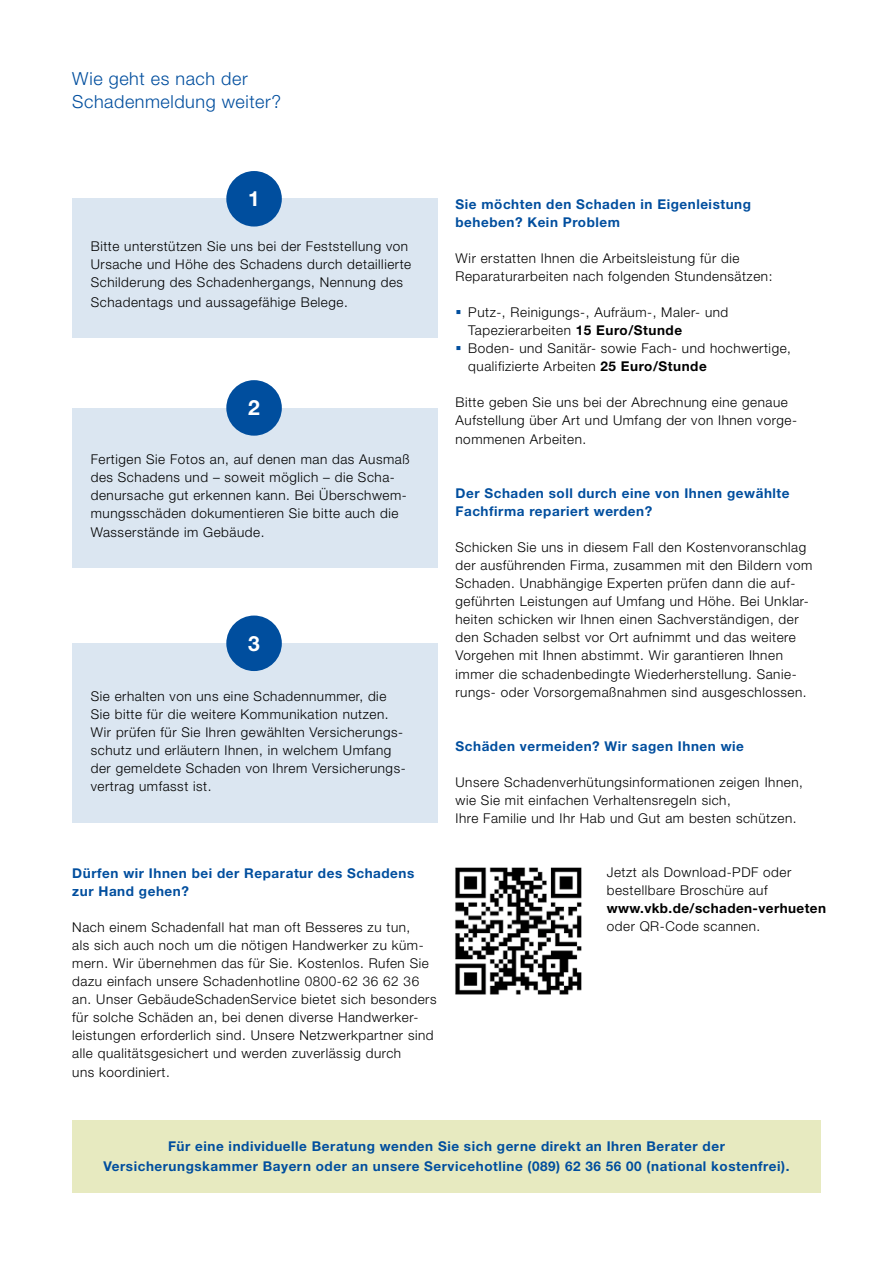
<style>
.page{position:relative;width:893px;height:1263px;background:#fff}
.page>*{position:absolute;margin:0;border:0;box-sizing:border-box;transform-origin:0 0}
.t1{font:700 21px "Helvetica Neue LT Pro";color:#fff}
.t2{font:300 18px/22.5px "Helvetica Neue LT Pro";letter-spacing:.03em;color:#004e9e}
.t3{font:300 13.5px/18.1px "Helvetica Neue LT Pro";letter-spacing:.04em;color:#000}
.t4{font:700 13.5px/18.1px "Helvetica Neue LT Pro";letter-spacing:.04em;color:#004e9e}
.t5{font:700 13.5px "Helvetica Neue LT Pro";letter-spacing:.03em;color:#000}
.s1{font-weight:700}
</style>
<div class="page">
<div style="left:72px;top:199px;width:365px;height:139px;background:#dbe6f1"></div>
<div style="left:72px;top:643px;width:365px;height:180px;background:#dbe6f1"></div>
<div style="left:226px;top:615px;width:56px;height:56px;background:#004e9e;border-radius:50%"></div>
<div style="left:226px;top:171px;width:56px;height:56px;background:#004e9e;border-radius:50%"></div>
<div style="left:72px;top:408px;width:365px;height:160px;background:#dbe6f1"></div>
<div style="left:226px;top:380px;width:56px;height:56px;background:#004e9e;border-radius:50%"></div>
<div style="left:72px;top:1120px;width:749px;height:73px;background:#e7eac0"></div>
<img style="left:455px;top:867px;width:127px;height:128px">
<h2 class="t2" style="left:72px;top:67px;width:210px">Wie geht es nach der<br>Schadenmeldung weiter?</h2>
<h1 class="t1" style="left:248px;top:186px;width:13px">1</h1>
<p class="t3" style="left:91px;top:237px;width:322px">Bitte unterstützen Sie uns bei der Feststellung von<br>Ursache und Höhe des Schadens durch detaillierte<br>Schilderung des Schadenhergangs, Nennung des</p>
<p class="t3" style="left:91px;top:293px;width:259px">Schadentags und aussagefähige Belege.</p>
<h1 class="t1" style="left:248px;top:395px;width:13px">2</h1>
<p class="t3" style="left:91px;top:450px;width:320px">Fertigen Sie Fotos an, auf denen man das Ausmaß des Schadens und – soweit möglich – die Scha&shy;denursache gut erkennen kann. Bei Überschwem&shy;mungsschäden dokumentieren Sie bitte auch die Wasserstände im Gebäude.</p>
<h1 class="t1" style="left:248px;top:630px;width:13px">3</h1>
<p class="t3" style="left:91px;top:687px;width:316px">Sie erhalten von uns eine Schadennummer, die Sie bitte für die weitere Kommunikation nutzen.<br>Wir prüfen für Sie Ihren gewählten Versicherungs&shy;schutz und erläutern Ihnen, in welchem Umfang der gemeldete Schaden von Ihrem Versicherungs&shy;vertrag umfasst ist.</p>
<p class="t4" style="left:72px;top:863px;width:344px">Dürfen wir Ihnen bei der Reparatur des Schadens zur Hand gehen?</p>
<p class="t3" style="left:72px;top:918px;width:366px">Nach einem Schadenfall hat man oft Besseres zu tun,<br>als sich auch noch um die nötigen Handwerker zu küm&shy;mern. Wir übernehmen das für Sie. Kostenlos. Rufen Sie dazu einfach unsere Schadenhotline 0800-62 36 62 36 an. Unser GebäudeSchadenService bietet sich besonders für solche Schäden an, bei denen diverse Handwerker&shy;leistungen erforderlich sind. Unsere Netzwerkpartner sind alle qualitätsgesichert und werden zuverlässig durch<br>uns koordiniert.</p>
<p class="t4" style="left:455px;top:194px;width:297px">Sie möchten den Schaden in Eigenleistung beheben? Kein Problem</p>
<p class="t3" style="left:455px;top:249px;width:318px">Wir erstatten Ihnen die Arbeitsleistung für die<br>Reparaturarbeiten nach folgenden Stundensätzen:</p>
<p class="t3" style="left:468px;top:303px;width:324px">Putz-, Reinigungs-, Aufräum-, Maler- und Tapezierarbeiten <span class="s1">15 Euro/Stunde<br></span>Boden- und Sanitär- sowie Fach- und hochwertige, qualifizierte Arbeiten <span class="s1">25 Euro/Stunde</span></p>
<p class="t3" style="left:455px;top:393px;width:343px">Bitte geben Sie uns bei der Abrechnung eine genaue<br>Aufstellung über Art und Umfang der von Ihnen vorge&shy;nommenen Arbeiten.</p>
<p class="t4" style="left:455px;top:483px;width:336px">Der Schaden soll durch eine von Ihnen gewählte<br>Fachfirma repariert werden?</p>
<p class="t3" style="left:455px;top:538px;width:358px">Schicken Sie uns in diesem Fall den Kostenvoranschlag der ausführenden Firma, zusammen mit den Bildern vom Schaden. Unabhängige Experten prüfen dann die auf&shy;geführten Leistungen auf Umfang und Höhe. Bei Unklar&shy;heiten schicken wir Ihnen einen Sachverständigen, der den Schaden selbst vor Ort aufnimmt und das weitere Vorgehen mit Ihnen abstimmt. Wir garantieren Ihnen immer die schadenbedingte Wiederherstellung. Sanie&shy;rungs- oder Vorsorgemaßnahmen sind ausgeschlossen.</p>
<p class="t4" style="left:455px;top:736px;width:290px">Schäden vermeiden? Wir sagen Ihnen wie</p>
<p class="t3" style="left:455px;top:773px;width:349px">Unsere Schadenverhütungsinformationen zeigen Ihnen, wie Sie mit einfachen Verhaltensregeln sich,<br>Ihre Familie und Ihr Hab und Gut am besten schützen.</p>
<p class="t3" style="left:607px;top:863px;width:186px">Jetzt als Download-PDF oder bestellbare Broschüre auf</p>
<p class="t5" style="left:607px;top:900px;width:221px">www.vkb.de/schaden-verhueten</p>
<p class="t3" style="left:607px;top:917px;width:155px">oder QR-Code scannen.</p>
<p class="t4" style="left:104px;top:1136px;width:687px;line-height:19.8px;text-align:center">Für eine individuelle Beratung wenden Sie sich gerne direkt an Ihren Berater der<br>Versicherungskammer Bayern oder an unsere Servicehotline (089) 62 36 56 00 (national kostenfrei).</p>
</div>
